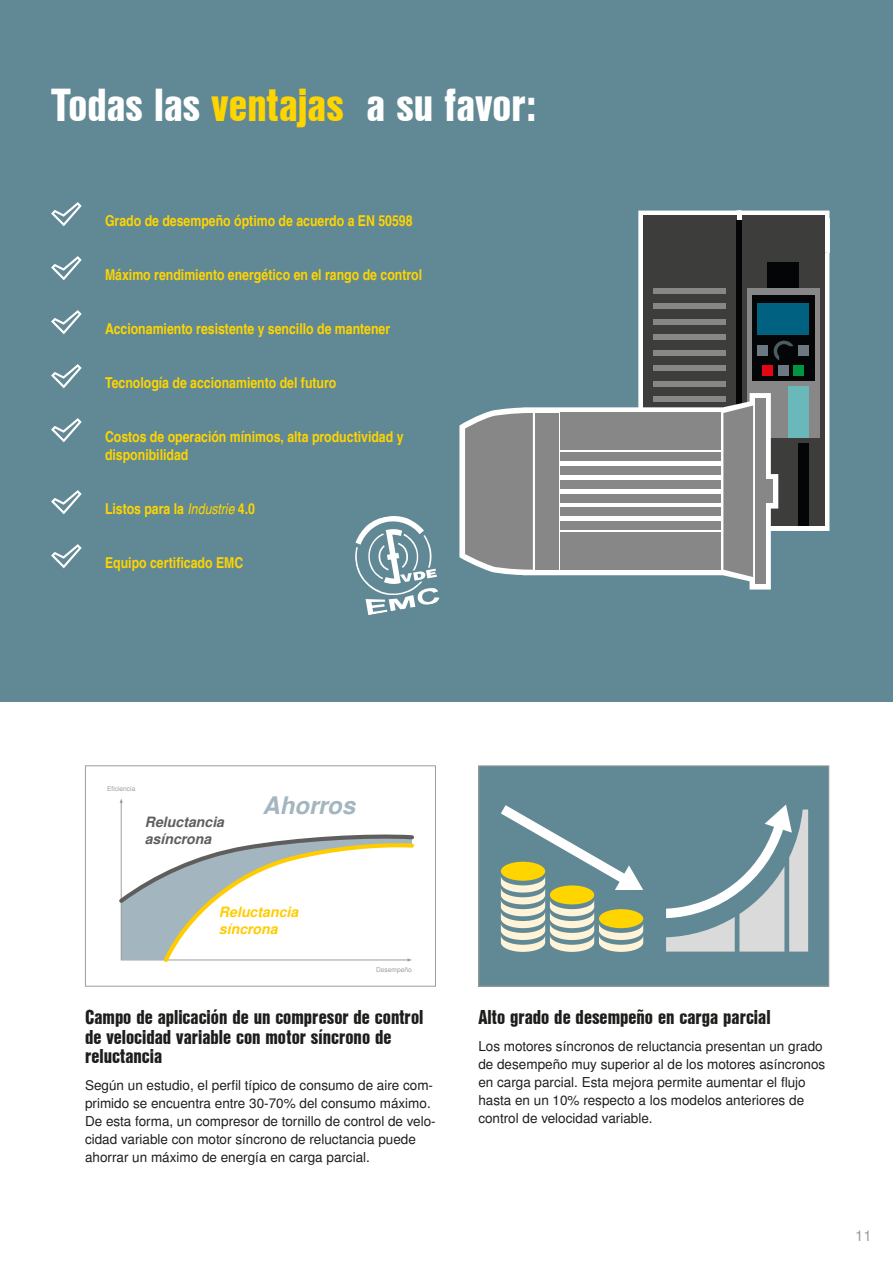
<style>
.page{position:relative;width:893px;height:1263px;background:#fff}
.page>*{position:absolute;margin:0;border:0;box-sizing:border-box;transform-origin:0 0}
.t1{font:45px "Nimbus San L Bla Con";color:#fff}
.t2{font:italic 700 24px "Nimbus San L";color:#a3b5be}
.t3{font:19.5px/19.5px "Nimbus San L Bla Con";color:#1d1d1b}
.t4{font:15px/18px "Nimbus San L Bol Con";color:#ffd500}
.t5{font:15px "Nimbus San L";color:#9d9d9d}
.t6{font:italic 700 14.1px/17px "Nimbus San L";color:#5f5e5d}
.t7{font:italic 700 14.1px/17px "Nimbus San L";color:#fc0}
.t8{font:13.5px/18px "Nimbus San L";color:#1d1d1b}
.t9{font:6.6px "Nimbus San L";color:#9d9d9d}
.s1{color:#ffd500}
.s2{font-family:"Nimbus San L Reg Con Ita"}
</style>
<div class="page">
<svg style="left:119px;top:833px;width:295px;height:129px"></svg>
<div style="left:85px;top:765px;width:351px;height:221px;border:1px solid #9d9d9d"></div>
<div style="left:0;top:0;width:893px;height:702px;background:#618995"></div>
<svg style="left:638px;top:210px;width:192px;height:321px;background:#dbdedf"></svg>
<div style="left:742px;top:252px;width:82px;height:274px;background:#3d3d3c"></div>
<div style="left:643px;top:252px;width:93px;height:274px;background:#3d3d3c"></div>
<div style="left:643px;top:216px;width:93px;height:36px;background:#3d3d3c"></div>
<div style="left:654px;top:381px;width:72px;height:5px;background:#878787"></div>
<div style="left:654px;top:366px;width:72px;height:5px;background:#878787"></div>
<div style="left:654px;top:350px;width:72px;height:5px;background:#878787"></div>
<div style="left:654px;top:335px;width:72px;height:5px;background:#878787"></div>
<div style="left:654px;top:319px;width:72px;height:5px;background:#878787"></div>
<div style="left:654px;top:303px;width:72px;height:6px;background:#878787"></div>
<div style="left:654px;top:288px;width:72px;height:5px;background:#878787"></div>
<div style="left:742px;top:216px;width:82px;height:36px;background:#3d3d3c"></div>
<div style="left:767px;top:262px;width:31px;height:26px;background:#040506"></div>
<div style="left:798px;top:443px;width:11px;height:83px;background:#040506"></div>
<div style="left:736px;top:221px;width:6px;height:305px;background:#040506"></div>
<div style="left:747px;top:288px;width:72px;height:150px;background:#878787"></div>
<div style="left:752px;top:296px;width:62px;height:85px;background:#040506"></div>
<div style="left:757px;top:303px;width:52px;height:32px;background:#006180"></div>
<div style="left:788px;top:386px;width:21px;height:52px;background:#6ab8ba"></div>
<svg style="left:773px;top:340px;width:20px;height:20px"></svg>
<div style="left:762px;top:366px;width:11px;height:10px;background:#e30614"></div>
<div style="left:757px;top:345px;width:10px;height:10px;background:#6d7982"></div>
<div style="left:798px;top:345px;width:11px;height:10px;background:#6d7982"></div>
<div style="left:778px;top:366px;width:10px;height:10px;background:#6d7982"></div>
<div style="left:793px;top:366px;width:11px;height:10px;background:#009641"></div>
<svg style="left:459px;top:393px;width:319px;height:196px"></svg>
<div style="left:465px;top:413px;width:68px;height:157px;background:#878787"></div>
<div style="left:766px;top:480px;width:7px;height:23px;background:#878787"></div>
<div style="left:755px;top:399px;width:10px;height:185px;background:#878787"></div>
<svg style="left:723px;top:406px;width:30px;height:171px;background:#8d8d8d"></svg>
<div style="left:560px;top:413px;width:161px;height:37px;background:#878787"></div>
<div style="left:535px;top:413px;width:23px;height:157px;background:#878787"></div>
<div style="left:560px;top:533px;width:161px;height:37px;background:#878787"></div>
<div style="left:560px;top:453px;width:161px;height:8px;background:#878787"></div>
<div style="left:560px;top:466px;width:161px;height:9px;background:#878787"></div>
<div style="left:560px;top:480px;width:161px;height:9px;background:#878787"></div>
<div style="left:560px;top:494px;width:161px;height:8px;background:#878787"></div>
<div style="left:560px;top:508px;width:161px;height:8px;background:#878787"></div>
<div style="left:560px;top:521px;width:161px;height:9px;background:#878787"></div>
<svg style="left:355px;top:516px;width:84px;height:99px"></svg>
<div style="left:479px;top:766px;width:350px;height:220px;background:#618995"></div>
<svg style="left:666px;top:804px;width:142px;height:147px"></svg>
<svg style="left:501px;top:805px;width:142px;height:147px"></svg>
<div style="left:478px;top:765px;width:351px;height:221px;border:1px solid #9d9d9d"></div>
<svg style="left:51px;top:202px;width:31px;height:24px"></svg>
<svg style="left:51px;top:256px;width:31px;height:24px"></svg>
<svg style="left:51px;top:310px;width:31px;height:24px"></svg>
<svg style="left:51px;top:364px;width:31px;height:24px"></svg>
<svg style="left:51px;top:418px;width:31px;height:24px"></svg>
<svg style="left:51px;top:490px;width:31px;height:24px"></svg>
<svg style="left:51px;top:544px;width:31px;height:24px"></svg>
<h1 class="t1" style="left:51px;top:71px;width:487px">Todas las <span class="s1">ventajas</span> a su favor:</h1>
<p class="t4" style="left:105px;top:212px;width:309px">Grado de desempeño óptimo de acuerdo a EN 50598</p>
<p class="t4" style="left:105px;top:266px;width:319px">Máximo rendimiento energético en el rango de control</p>
<p class="t4" style="left:105px;top:320px;width:287px">Accionamiento resistente y sencillo de mantener</p>
<p class="t4" style="left:105px;top:374px;width:233px">Tecnología de accionamiento del futuro</p>
<p class="t4" style="left:105px;top:428px;width:300px">Costos de operación mínimos, alta productividad y disponibilidad</p>
<p class="t4" style="left:105px;top:500px;width:152px">Listos para la <span class="s2">Industrie</span> 4.0</p>
<p class="t4" style="left:105px;top:554px;width:140px">Equipo certificado EMC</p>
<p class="t9" style="left:107px;top:784px;width:30px">Eficiencia</p>
<p class="t6" style="left:145px;top:814px;width:81px">Reluctancia asíncrona</p>
<h2 class="t2" style="left:262px;top:791px;width:94px">Ahorros</h2>
<p class="t7" style="left:219px;top:903px;width:81px">Reluctancia síncrona</p>
<p class="t9" style="left:376px;top:966px;width:37px">Desempeño</p>
<h3 class="t3" style="left:85px;top:1007px;width:340px">Campo de aplicación de un compresor de control de velocidad variable con motor síncrono de reluctancia</h3>
<p class="t8" style="left:85px;top:1077px;width:352px">Según un estudio, el perfil típico de consumo de aire com&shy;primido se encuentra entre 30-70% del consumo máximo.<br>De esta forma, un compresor de tornillo de control de velo&shy;cidad variable con motor síncrono de reluctancia puede ahorrar un máximo de energía en carga parcial.</p>
<h3 class="t3" style="left:478px;top:1007px;width:294px">Alto grado de desempeño en carga parcial</h3>
<p class="t8" style="left:478px;top:1038px;width:348px">Los motores síncronos de reluctancia presentan un grado de desempeño muy superior al de los motores asíncronos en carga parcial. Esta mejora permite aumentar el flujo hasta en un 10% respecto a los modelos anteriores de control de velocidad variable.</p>
<p class="t5" style="left:855px;top:1226px;width:18px">11</p>
</div>
